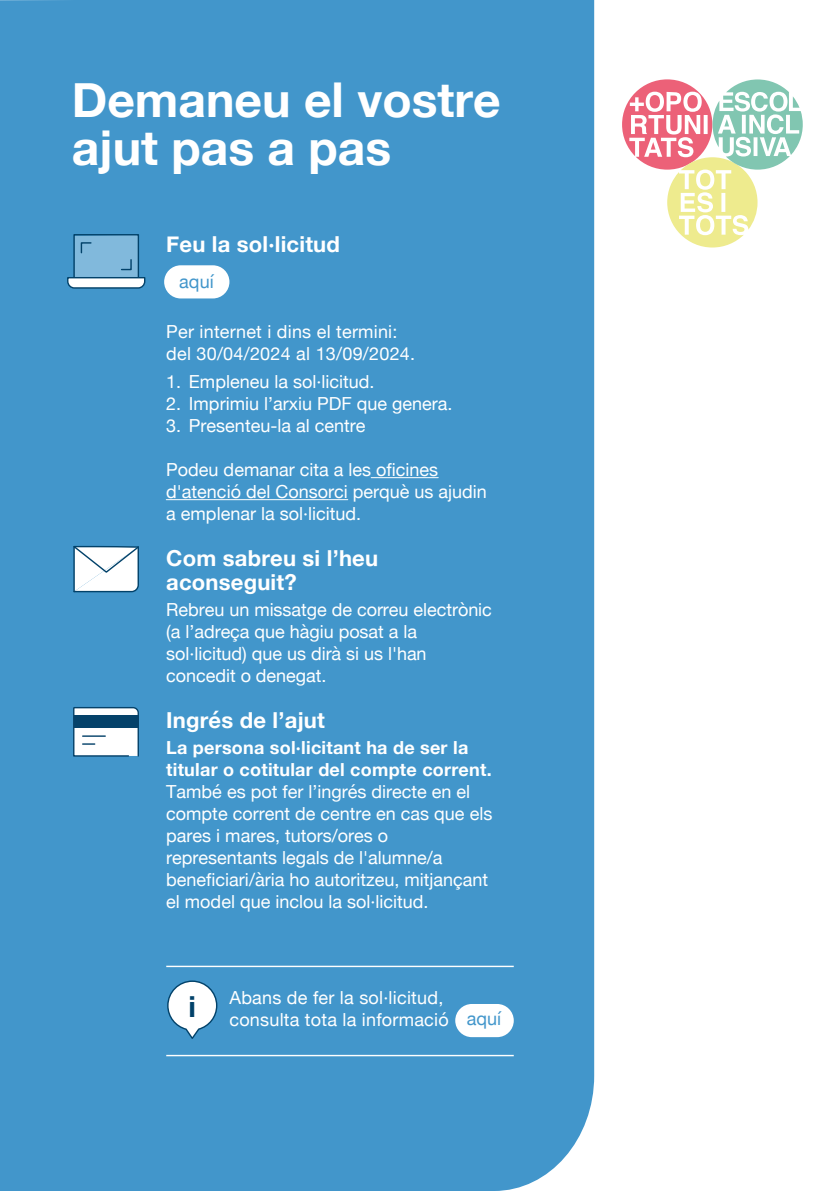
<style>
.page{position:relative;width:840px;height:1191px;background:#fff}
.page>*{position:absolute;margin:0;border:0;box-sizing:border-box;transform-origin:0 0}
.t1{font:700 48px/48px "Helvetica Neue";color:#fff}
.t2{font:700 29px "Helvetica Neue";color:#02426a}
.t3{font:700 22px/24px "Helvetica Neue";letter-spacing:.01em;color:#fff}
.t4{font:18px/22px "Helvetica Neue";color:#fff}
.t5{font:700 18px/22px "Helvetica Neue";letter-spacing:.015em;color:#fff}
.t6{font:18px "Helvetica Neue";color:#4296cb}
</style>
<div class="page">
<svg style="left:722px;top:81px;width:24px;height:166px"></svg>
<div style="left:0;top:0;width:594px;height:1191px;background:#4296cb"></div>
<svg style="left:72px;top:706px;width:68px;height:51px"></svg>
<div style="left:74px;top:715px;width:64px;height:12px;background:#05426a"></div>
<svg style="left:72px;top:544px;width:68px;height:49px"></svg>
<svg style="left:66px;top:233px;width:80px;height:56px;background:#79afd1"></svg>
<hr style="left:166px;top:965px;width:347px;height:2px;background:#fff">
<hr style="left:166px;top:1054px;width:347px;height:2px;background:#fff">
<svg style="left:166px;top:979px;width:44px;height:61px"></svg>
<hr style="left:371px;top:477px;width:67px;height:1px;background:#fff">
<hr style="left:166px;top:499px;width:181px;height:1px;background:#fff">
<div style="left:164px;top:265px;width:65px;height:33px;background:#fff;border-radius:17px"></div>
<div style="left:210px;top:75px;width:154px;height:1041px;background:#4296cb"></div>
<div style="left:389px;top:75px;width:154px;height:1041px;background:#4296cb"></div>
<svg style="left:567px;top:75px;width:155px;height:1041px"></svg>
<h1 class="t1" style="left:72px;top:77px;width:430px">Demaneu el vostre ajut pas a pas</h1>
<p class="t3" style="left:166px;top:232px;width:175px">Feu la sol·licitud</p>
<p class="t6" style="left:179px;top:269px;width:36px">aquí</p>
<p class="t4" style="left:166px;top:321px;width:250px">Per internet i dins el termini: del 30/04/2024 al 13/09/2024.</p>
<p class="t4" style="left:166px;top:371px;width:210px">1. Empleneu la sol·licitud.</p>
<p class="t4" style="left:166px;top:393px;width:288px">2. Imprimiu l’arxiu PDF que genera.</p>
<p class="t4" style="left:166px;top:415px;width:201px">3. Presenteu-la al centre</p>
<p class="t4" style="left:166px;top:459px;width:322px">Podeu demanar cita a les oficines d'atenció del Consorci perquè us ajudin a emplenar la sol·licitud.</p>
<p class="t3" style="left:166px;top:546px;width:213px">Com sabreu si l’heu aconseguit?</p>
<p class="t4" style="left:166px;top:599px;width:327px">Rebreu un missatge de correu electrònic (a l’adreça que hàgiu posat a la sol·licitud) que us dirà si us l'han concedit o denegat.</p>
<p class="t3" style="left:166px;top:708px;width:160px">Ingrés de l’ajut</p>
<p class="t5" style="left:166px;top:737px;width:327px">La persona sol·licitant ha de ser la titular o cotitular del compte corrent.</p>
<p class="t4" style="left:166px;top:781px;width:327px">També es pot fer l’ingrés directe en el compte corrent de centre en cas que els pares i mares, tutors/ores o representants legals de l'alumne/a beneficiari/ària ho autoritzeu, mitjançant el model que inclou la sol·licitud.</p>
<h2 class="t2" style="left:188px;top:983px;width:9px">i</h2>
<p class="t4" style="left:229px;top:988px;width:221px">Abans de fer la sol·licitud, consulta tota la informació</p>
<p class="t6" style="left:466px;top:1006px;width:36px">aquí</p>
</div>
